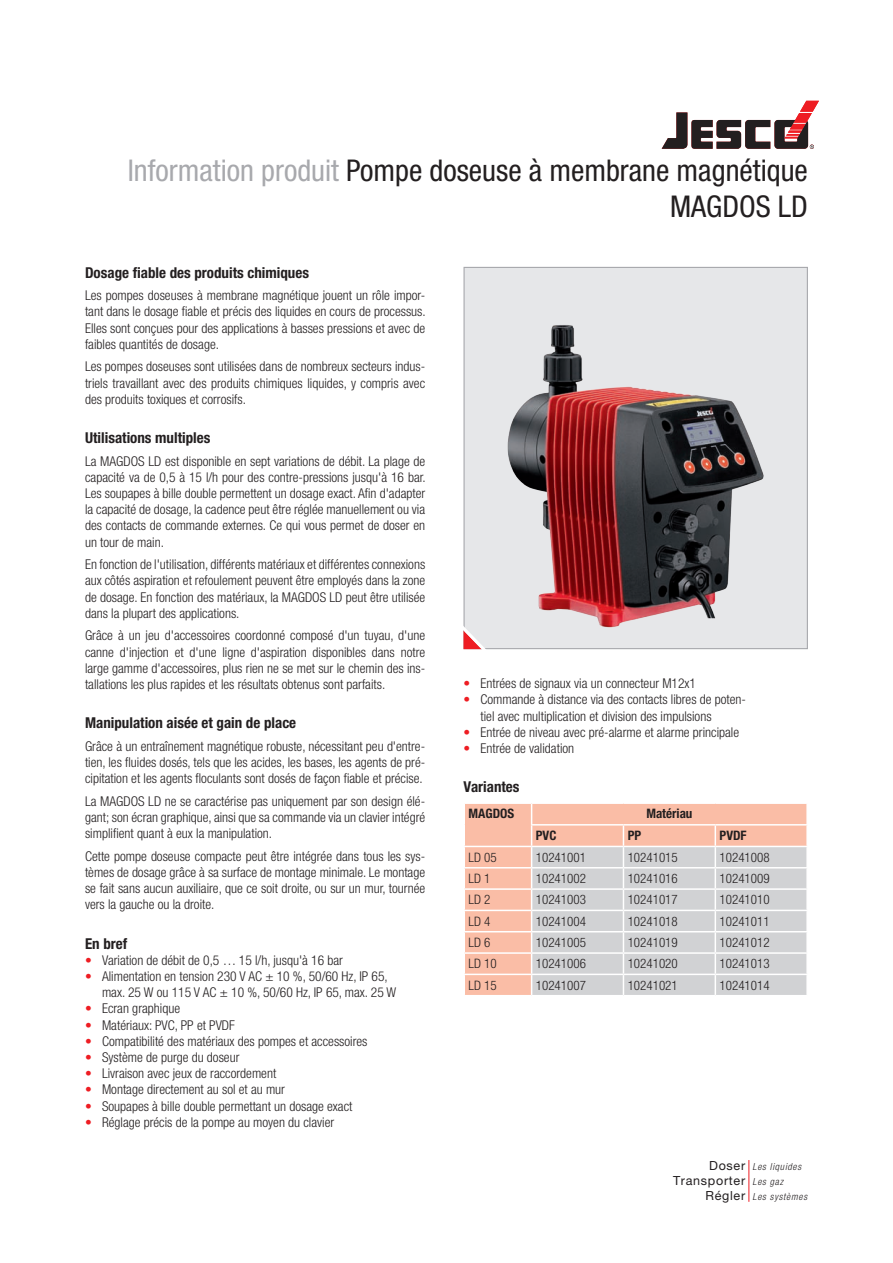
<style>
.page{position:relative;width:893px;height:1263px;background:#fff}
.page>*{position:absolute;margin:0;border:0;box-sizing:border-box;transform-origin:0 0}
.t1{font:condensed 30px/36px "Helvetica Neue LT Pro";color:#231f20;text-align:right}
.t2{font:700 condensed 15px "Helvetica Neue LT Pro";color:#231f20}
.t3{font:300 condensed 13.5px/16.2px "Helvetica Neue LT Pro";color:#231f20;text-align:justify}
.t4{font:300 condensed 13.05px "Helvetica Neue LT Pro";color:#231f20}
.t5{font:700 condensed 13.05px "Helvetica Neue LT Pro";color:#231f20}
.t6{font:12.6px/15px "Helvetica Neue LT Pro";letter-spacing:.055em;color:#231f20;text-align:right}
.t7{font:italic 300 condensed 9.75px/15px "Helvetica Neue LT Pro";letter-spacing:.075em;color:#231f20}
.s1{color:#a8a9ad}
.s2{color:#ee1d23}
</style>
<div class="page">
<svg style="left:662px;top:101px;width:157px;height:48px"></svg>
<div style="left:463px;top:267px;width:345px;height:382px;background:#e6e7e9;border:1px solid #a8a9ad"></div>
<svg style="left:463px;top:617px;width:30px;height:33px"></svg>
<div style="left:465px;top:804px;width:66px;height:191px;background:#fabda6"></div>
<hr style="left:463px;top:846px;width:69px;height:1px;background:#fff">
<hr style="left:463px;top:867px;width:69px;height:1px;background:#fff">
<hr style="left:463px;top:888px;width:69px;height:2px;background:#fff">
<hr style="left:463px;top:910px;width:69px;height:1px;background:#fff">
<hr style="left:463px;top:931px;width:69px;height:1px;background:#fff">
<hr style="left:463px;top:952px;width:69px;height:2px;background:#fff">
<hr style="left:463px;top:974px;width:69px;height:1px;background:#fff">
<svg style="left:531px;top:804px;width:276px;height:191px;background:#dcd0cd"></svg>
<hr style="left:806px;top:804px;width:2px;height:20px;background:#fff">
<hr style="left:531px;top:824px;width:92px;height:1px;background:#fff">
<hr style="left:623px;top:824px;width:92px;height:1px;background:#fff">
<hr style="left:715px;top:824px;width:93px;height:1px;background:#fff">
<hr style="left:748px;top:1160px;width:1px;height:42px;background:#ee1d23">
<img style="left:488px;top:325px;width:276px;height:316px">
<h1 class="t1" style="left:128px;top:152px;width:682px"><span class="s1">Information produit</span> Pompe doseuse à membrane magnétique<br>MAGDOS LD</h1>
<p class="t2" style="left:85px;top:264px;width:225px">Dosage fiable des produits chimiques</p>
<p class="t3" style="left:85px;top:287px;width:342px">Les pompes doseuses à membrane magnétique jouent un rôle impor&shy;tant dans le dosage fiable et précis des liquides en cours de processus.<br>Elles sont conçues pour des applications à basses pressions et avec de faibles quantités de dosage.</p>
<p class="t3" style="left:85px;top:358px;width:342px">Les pompes doseuses sont utilisées dans de nombreux secteurs indus&shy;triels travaillant avec des produits chimiques liquides, y compris avec des produits toxiques et corrosifs.</p>
<p class="t2" style="left:85px;top:429px;width:127px">Utilisations multiples</p>
<p class="t3" style="left:85px;top:453px;width:342px">La MAGDOS LD est disponible en sept variations de débit. La plage de capacité va de 0,5 à 15 l/h pour des contre-pressions jusqu'à 16 bar.<br>Les soupapes à bille double permettent un dosage exact. Afin d'adapter la capacité de dosage, la cadence peut être réglée manuellement ou via des contacts de commande externes. Ce qui vous permet de doser en un tour de main.</p>
<p class="t3" style="left:85px;top:556px;width:342px">En fonction de l'utilisation, différents matériaux et différentes connexions aux côtés aspiration et refoulement peuvent être employés dans la zone de dosage. En fonction des matériaux, la MAGDOS LD peut être utilisée dans la plupart des applications.</p>
<p class="t3" style="left:85px;top:627px;width:342px">Grâce à un jeu d'accessoires coordonné composé d'un tuyau, d'une canne d'injection et d'une ligne d'aspiration disponibles dans notre large gamme d'accessoires, plus rien ne se met sur le chemin des ins&shy;tallations les plus rapides et les résultats obtenus sont parfaits.</p>
<p class="t2" style="left:85px;top:714px;width:213px">Manipulation aisée et gain de place</p>
<p class="t3" style="left:85px;top:738px;width:342px">Grâce à un entraînement magnétique robuste, nécessitant peu d'entre&shy;tien, les fluides dosés, tels que les acides, les bases, les agents de pré&shy;cipitation et les agents floculants sont dosés de façon fiable et précise.</p>
<p class="t3" style="left:85px;top:793px;width:342px">La MAGDOS LD ne se caractérise pas uniquement par son design élé&shy;gant; son écran graphique, ainsi que sa commande via un clavier intégré simplifient quant à eux la manipulation.</p>
<p class="t3" style="left:85px;top:848px;width:342px">Cette pompe doseuse compacte peut être intégrée dans tous les sys&shy;tèmes de dosage grâce à sa surface de montage minimale. Le montage se fait sans aucun auxiliaire, que ce soit droite, ou sur un mur, tournée vers la gauche ou la droite.</p>
<p class="t2" style="left:85px;top:935px;width:44px">En bref</p>
<p class="t3" style="left:85px;top:952px;width:259px"><span class="s2">•</span> Variation de débit de 0,5 … 15 l/h, jusqu'à 16 bar</p>
<p class="t3" style="left:102px;top:968px;width:296px;text-indent:-17px"><span class="s2">•</span> Alimentation en tension 230 V AC ± 10 %, 50/60 Hz, IP 65, max. 25 W ou 115 V AC ± 10 %, 50/60 Hz, IP 65, max. 25 W</p>
<p class="t3" style="left:85px;top:1000px;width:97px"><span class="s2">•</span> Ecran graphique</p>
<p class="t3" style="left:85px;top:1017px;width:151px"><span class="s2">•</span> Matériaux: PVC, PP et PVDF</p>
<p class="t3" style="left:85px;top:1033px;width:284px"><span class="s2">•</span> Compatibilité des matériaux des pompes et accessoires</p>
<p class="t3" style="left:85px;top:1049px;width:156px"><span class="s2">•</span> Système de purge du doseur</p>
<p class="t3" style="left:85px;top:1065px;width:193px"><span class="s2">•</span> Livraison avec jeux de raccordement</p>
<p class="t3" style="left:85px;top:1081px;width:201px"><span class="s2">•</span> Montage directement au sol et au mur</p>
<p class="t3" style="left:85px;top:1098px;width:269px"><span class="s2">•</span> Soupapes à bille double permettant un dosage exact</p>
<p class="t3" style="left:85px;top:1114px;width:251px"><span class="s2">•</span> Réglage précis de la pompe au moyen du clavier</p>
<p class="t3" style="left:463px;top:675px;width:234px"><span class="s2">•</span> Entrées de signaux via un connecteur M12x1</p>
<p class="t3" style="left:480px;top:691px;width:267px;text-indent:-17px"><span class="s2">•</span> Commande à distance via des contacts libres de poten&shy;tiel avec multiplication et division des impulsions</p>
<p class="t3" style="left:463px;top:724px;width:277px"><span class="s2">•</span> Entrée de niveau avec pré-alarme et alarme principale</p>
<p class="t3" style="left:463px;top:740px;width:112px"><span class="s2">•</span> Entrée de validation</p>
<p class="t2" style="left:463px;top:778px;width:58px">Variantes</p>
<p class="t5" style="left:468px;top:806px;width:47px">MAGDOS</p>
<p class="t5" style="left:646px;top:806px;width:48px">Matériau</p>
<p class="t5" style="left:536px;top:828px;width:22px">PVC</p>
<p class="t5" style="left:628px;top:828px;width:15px">PP</p>
<p class="t5" style="left:720px;top:828px;width:29px">PVDF</p>
<p class="t4" style="left:468px;top:850px;width:30px">LD 05</p>
<p class="t4" style="left:536px;top:850px;width:52px">10241001</p>
<p class="t4" style="left:628px;top:850px;width:52px">10241015</p>
<p class="t4" style="left:720px;top:850px;width:52px">10241008</p>
<p class="t4" style="left:468px;top:871px;width:23px">LD 1</p>
<p class="t4" style="left:536px;top:871px;width:52px">10241002</p>
<p class="t4" style="left:628px;top:871px;width:52px">10241016</p>
<p class="t4" style="left:720px;top:871px;width:52px">10241009</p>
<p class="t4" style="left:468px;top:892px;width:23px">LD 2</p>
<p class="t4" style="left:536px;top:892px;width:52px">10241003</p>
<p class="t4" style="left:628px;top:892px;width:52px">10241017</p>
<p class="t4" style="left:720px;top:892px;width:52px">10241010</p>
<p class="t4" style="left:468px;top:914px;width:23px">LD 4</p>
<p class="t4" style="left:536px;top:914px;width:52px">10241004</p>
<p class="t4" style="left:628px;top:914px;width:52px">10241018</p>
<p class="t4" style="left:720px;top:914px;width:52px">10241011</p>
<p class="t4" style="left:468px;top:935px;width:23px">LD 6</p>
<p class="t4" style="left:536px;top:935px;width:52px">10241005</p>
<p class="t4" style="left:628px;top:935px;width:52px">10241019</p>
<p class="t4" style="left:720px;top:935px;width:52px">10241012</p>
<p class="t4" style="left:468px;top:956px;width:30px">LD 10</p>
<p class="t4" style="left:536px;top:956px;width:52px">10241006</p>
<p class="t4" style="left:628px;top:956px;width:52px">10241020</p>
<p class="t4" style="left:720px;top:956px;width:52px">10241013</p>
<p class="t4" style="left:468px;top:977px;width:30px">LD 15</p>
<p class="t4" style="left:536px;top:977px;width:52px">10241007</p>
<p class="t4" style="left:628px;top:977px;width:52px">10241021</p>
<p class="t4" style="left:720px;top:977px;width:52px">10241014</p>
<p class="t6" style="left:673px;top:1157px;width:74px">Doser<br>Transporter<br>Régler</p>
<p class="t7" style="left:753px;top:1159px;width:56px">Les liquides<br>Les gaz<br>Les systèmes</p>
</div>
